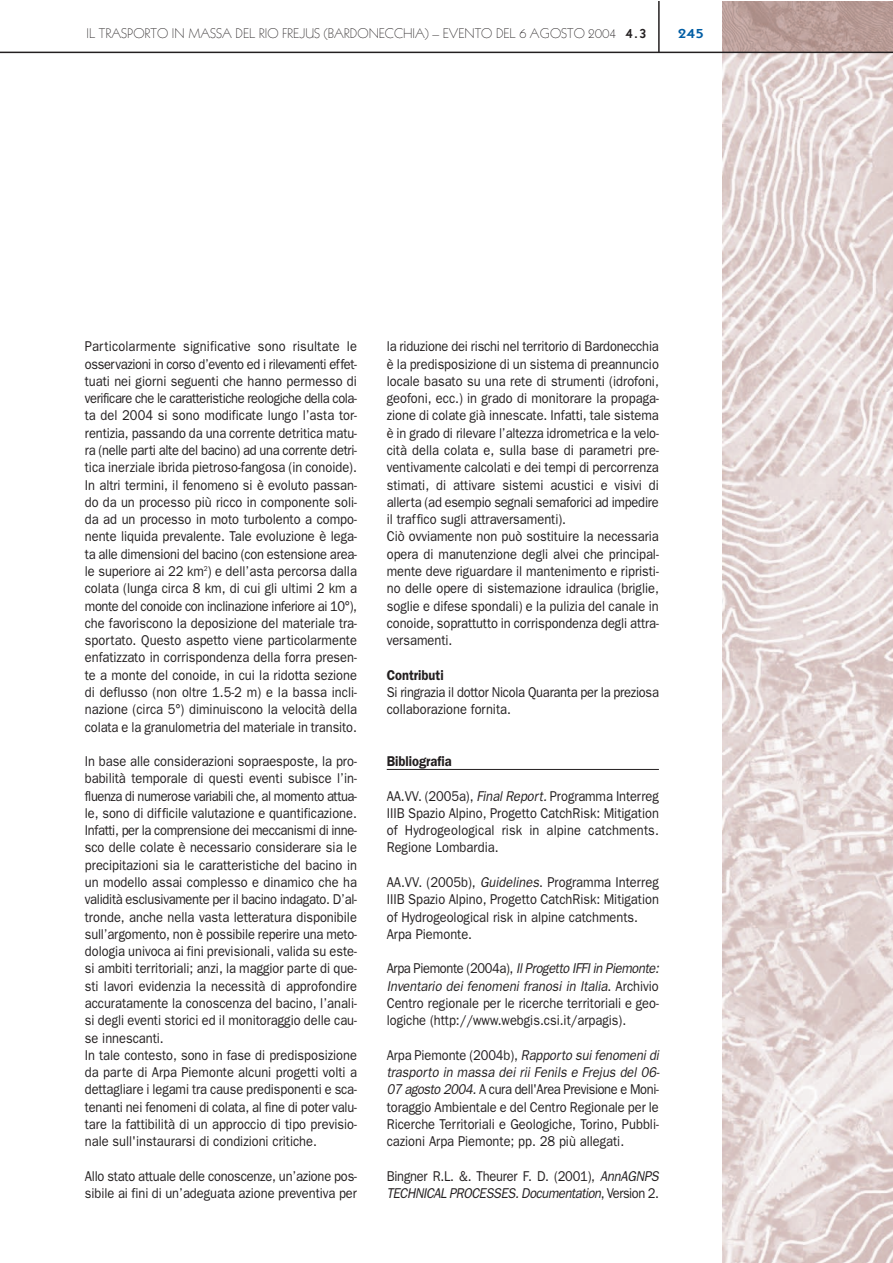
<style>
.page{position:relative;width:893px;height:1263px;background:#fff}
.page>*{position:absolute;margin:0;border:0;box-sizing:border-box;transform-origin:0 0}
.t1{font:800 15px "Kabel";color:#015da4;scale:1.2 1}
.t2{font:14.25px/17.2px "Franklin Gothic";color:#231f20;scale:.9 1}
.t3{font:14.25px/17.2px "Franklin Gothic";letter-spacing:-.02em;color:#231f20;scale:.9 1}
.t4{font:600 14.25px "Franklin Gothic";color:#231f20;scale:.9 1}
.t5{font:300 13.5px "Kabel";letter-spacing:.005em;color:#231f20}
.s1{font-weight:800;font-size:15px}
.s2{font-style:italic}
</style>
<div class="page">
<img style="left:723px;top:53px;width:170px;height:1210px">
<hr style="left:387px;top:769px;width:272px;height:1px;background:#231f20">
<svg style="left:723px;top:1px;width:170px;height:51px;background:#b79b96"></svg>
<hr style="left:0;top:52px;width:893px;height:1px;background:#231f20">
<hr style="left:658px;top:1px;width:2px;height:51px;background:#231f20">
<p class="t5" style="left:87px;top:28px;width:561px">IL TRASPORTO IN MASSA DEL RIO FREJUS (BARDONECCHIA) – EVENTO DEL 6 AGOSTO 2004 <span class="s1">4.3</span></p>
<p class="t1" style="left:678px;top:27px;width:23px">245</p>
<p class="t2" style="left:85px;top:339px;width:304px;text-align:justify">Particolarmente significative sono risultate le osservazioni in corso d’evento ed i rilevamenti effet&shy;tuati nei giorni seguenti che hanno permesso di verificare che le caratteristiche reologiche della cola&shy;ta del 2004 si sono modificate lungo l’asta tor&shy;rentizia, passando da una corrente detritica matu&shy;ra (nelle parti alte del bacino) ad una corrente detri&shy;tica inerziale ibrida pietroso-fangosa (in conoide).<br>In altri termini, il fenomeno si è evoluto passan&shy;do da un processo più ricco in componente soli&shy;da ad un processo in moto turbolento a compo&shy;nente liquida prevalente. Tale evoluzione è lega&shy;ta alle dimensioni del bacino (con estensione area&shy;le superiore ai 22 km<sup>2</sup>) e dell’asta percorsa dalla colata (lunga circa 8 km, di cui gli ultimi 2 km a monte del conoide con inclinazione inferiore ai 10°), che favoriscono la deposizione del materiale tra&shy;sportato. Questo aspetto viene particolarmente enfatizzato in corrispondenza della forra presen&shy;te a monte del conoide, in cui la ridotta sezione di deflusso (non oltre 1.5-2 m) e la bassa incli&shy;nazione (circa 5°) diminuiscono la velocità della colata e la granulometria del materiale in transito.</p>
<p class="t2" style="left:85px;top:754px;width:304px">In base alle considerazioni sopraesposte, la pro&shy;babilità temporale di questi eventi subisce l’in&shy;fluenza di numerose variabili che, al momento attua&shy;le, sono di difficile valutazione e quantificazione.<br>Infatti, per la comprensione dei meccanismi di inne&shy;sco delle colate è necessario considerare sia le precipitazioni sia le caratteristiche del bacino in un modello assai complesso e dinamico che ha validità esclusivamente per il bacino indagato. D’al&shy;tronde, anche nella vasta letteratura disponibile sull’argomento, non è possibile reperire una meto&shy;dologia univoca ai fini previsionali, valida su este&shy;si ambiti territoriali; anzi, la maggior parte di que&shy;sti lavori evidenzia la necessità di approfondire accuratamente la conoscenza del bacino, l’anali&shy;si degli eventi storici ed il monitoraggio delle cau&shy;se innescanti.<br>In tale contesto, sono in fase di predisposizione da parte di Arpa Piemonte alcuni progetti volti a dettagliare i legami tra cause predisponenti e sca&shy;tenanti nei fenomeni di colata, al fine di poter valu&shy;tare la fattibilità di un approccio di tipo previsio&shy;nale sull'instaurarsi di condizioni critiche.</p>
<p class="t2" style="left:85px;top:1168px;width:304px">Allo stato attuale delle conoscenze, un’azione pos&shy;sibile ai fini di un’adeguata azione preventiva per</p>
<p class="t2" style="left:387px;top:339px;width:304px">la riduzione dei rischi nel territorio di Bardonecchia è la predisposizione di un sistema di preannuncio locale basato su una rete di strumenti (idrofoni, geofoni, ecc.) in grado di monitorare la propaga&shy;zione di colate già innescate. Infatti, tale sistema è in grado di rilevare l’altezza idrometrica e la velo&shy;cità della colata e, sulla base di parametri pre&shy;ventivamente calcolati e dei tempi di percorrenza stimati, di attivare sistemi acustici e visivi di allerta (ad esempio segnali semaforici ad impedire il traffico sugli attraversamenti).<br>Ciò ovviamente non può sostituire la necessaria opera di manutenzione degli alvei che principal&shy;mente deve riguardare il mantenimento e ripristi&shy;no delle opere di sistemazione idraulica (briglie, soglie e difese spondali) e la pulizia del canale in conoide, soprattutto in corrispondenza degli attra&shy;versamenti.</p>
<p class="t4" style="left:387px;top:670px;width:65px">Contributi</p>
<p class="t3" style="left:387px;top:685px;width:304px">Si ringrazia il dottor Nicola Quaranta per la preziosa collaborazione fornita.</p>
<p class="t4" style="left:387px;top:756px;width:74px">Bibliografia</p>
<p class="t2" style="left:387px;top:788px;width:304px;text-align:justify">AA.VV. (2005a), <span class="s2">Final Report.</span>Programma Interreg IIIB Spazio Alpino, Progetto CatchRisk: Mitigation of Hydrogeological risk in alpine catchments.<br>Regione Lombardia.</p>
<p class="t2" style="left:387px;top:875px;width:304px">AA.VV. (2005b), <span class="s2">Guidelines</span>. Programma Interreg IIIB Spazio Alpino, Progetto CatchRisk: Mitigation of Hydrogeological risk in alpine catchments.<br>Arpa Piemonte.</p>
<p class="t2" style="left:387px;top:961px;width:306px">Arpa Piemonte (2004a), <span class="s2">IlProgetto IFFIin Piemonte:<br>Inventario dei fenomeni franosi in Italia</span>. A r c h i v i o Centro regionale per le ricerche territoriali e geo&shy;logiche (http://www.webgis.csi.it/arpagis).</p>
<p class="t2" style="left:387px;top:1047px;width:306px">Arpa Piemonte (2004b), <span class="s2">Rapporto sui fenomeni di trasporto in massa dei rii Fenils e Frejus del 06- 07 agosto 2004.</span>A cura dell'Area Previsione e Moni&shy;toraggio Ambientale e del Centro Regionale per le Ricerche Territoriali e Geologiche, Torino, Pubbli&shy;cazioni Arpa Piemonte; pp. 28 più allegati.</p>
<p class="t3" style="left:387px;top:1168px;width:306px">Bingner R.L. &amp;. Theurer F. D. (2001), <span class="s2">AnnAGNPS<br>TECHNICAL PROCESSES.Documentation</span>, Ve r s i o n 2 .</p>
</div>
